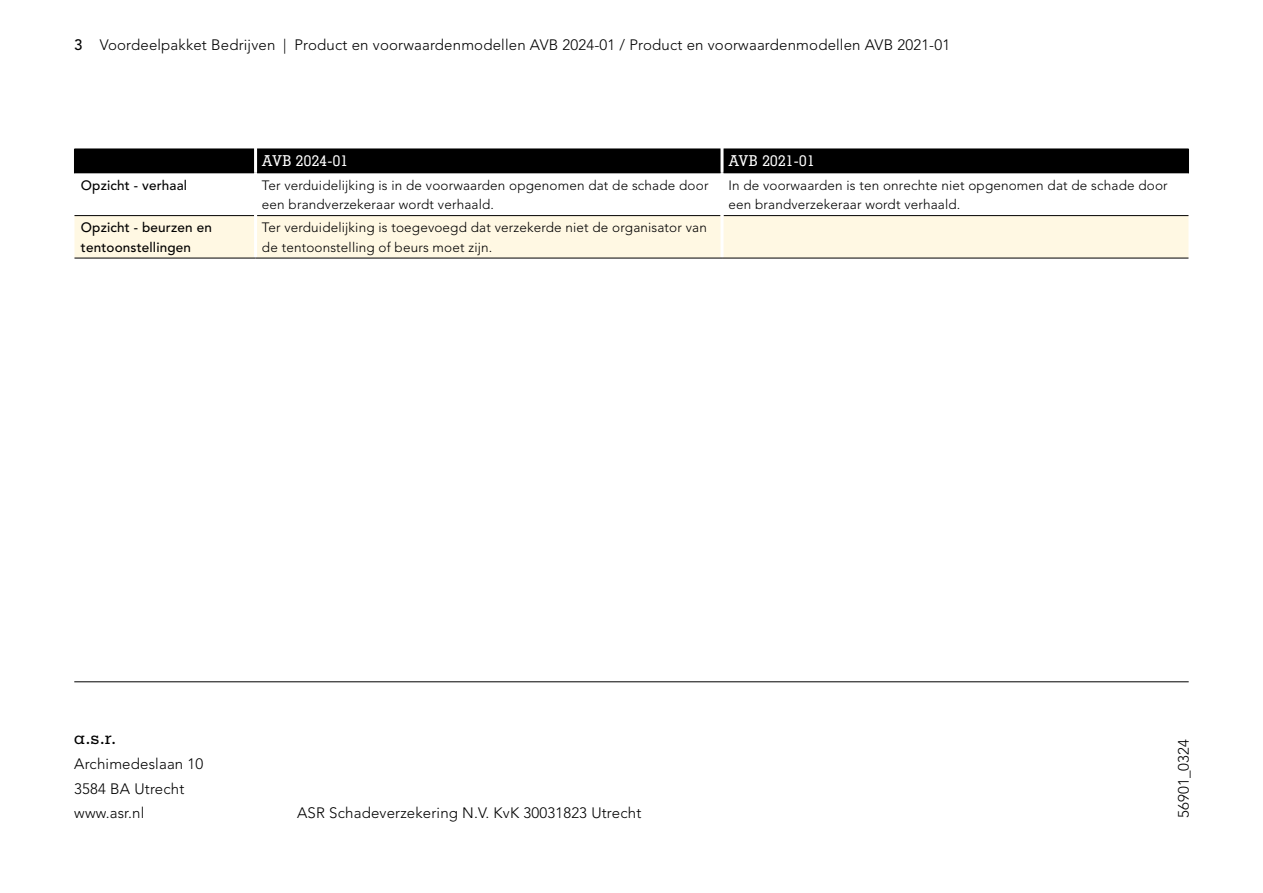
<style>
.page{position:relative;width:1263px;height:893px;background:#fff}
.page>*{position:absolute;margin:0;border:0;box-sizing:border-box;transform-origin:0 0}
.t1{font:500 18px "Memphis LT Std";color:#000}
.t2{font:300 15px/24.8px "Avenir LT Std";letter-spacing:.01em;color:#000}
.t3{font:500 15px "Memphis LT Std";letter-spacing:.025em;color:#fff}
.t4{font:300 13.5px/19.5px "Avenir LT Std";letter-spacing:.01em;color:#000}
.t5{font:500 13.5px/19.5px "Avenir LT Std";letter-spacing:.01em;color:#000}
.s1{font-weight:500}
</style>
<div class="page">
<div style="left:74px;top:216px;width:1114px;height:42px;background:#fff8e3"></div>
<div style="left:74px;top:149px;width:1115px;height:24px;background:#000"></div>
<hr style="left:74px;top:215px;width:180px;height:1px;background:#000">
<hr style="left:257px;top:215px;width:463px;height:1px;background:#000">
<hr style="left:723px;top:215px;width:465px;height:1px;background:#000">
<hr style="left:254px;top:149px;width:3px;height:24px;background:#fff">
<hr style="left:720px;top:149px;width:3px;height:24px;background:#fff">
<hr style="left:254px;top:216px;width:3px;height:42px;background:#fff">
<hr style="left:720px;top:216px;width:3px;height:42px;background:#fff">
<hr style="left:75px;top:172px;width:179px;height:1px;background:#000">
<hr style="left:257px;top:172px;width:463px;height:1px;background:#000">
<hr style="left:723px;top:172px;width:465px;height:1px;background:#000">
<hr style="left:74px;top:258px;width:182px;height:1px;background:#000">
<hr style="left:256px;top:258px;width:466px;height:1px;background:#000">
<hr style="left:722px;top:258px;width:466px;height:1px;background:#000">
<hr style="left:74px;top:681px;width:1115px;height:1px;background:#000">
<p class="t2" style="left:74px;top:32px;width:877px"><span class="s1">3</span> Voordeelpakket Bedrijven | Product en voorwaardenmodellen AVB 2024-01 / Product en voorwaardenmodellen AVB 2021-01</p>
<p class="t3" style="left:262px;top:152px;width:88px">AVB 2024-01</p>
<p class="t3" style="left:728px;top:152px;width:88px">AVB 2021-01</p>
<p class="t5" style="left:81px;top:176px;width:108px">Opzicht - verhaal</p>
<p class="t4" style="left:262px;top:175px;width:448px">Ter verduidelijking is in de voorwaarden opgenomen dat de schade door een brandverzekeraar wordt verhaald.</p>
<p class="t4" style="left:728px;top:175px;width:441px">In de voorwaarden is ten onrechte niet opgenomen dat de schade door een brandverzekeraar wordt verhaald.</p>
<p class="t5" style="left:81px;top:218px;width:133px">Opzicht - beurzen en tentoonstellingen</p>
<p class="t4" style="left:262px;top:218px;width:446px">Ter verduidelijking is toegevoegd dat verzekerde niet de organisator van de tentoonstelling of beurs moet zijn.</p>
<h1 class="t1" style="left:74px;top:726px;width:43px">a.s.r.</h1>
<p class="t2" style="left:74px;top:751px;width:131px">Archimedeslaan 10<br>3584 BA Utrecht www.asr.nl</p>
<p class="t2" style="left:297px;top:801px;width:346px">ASR Schadeverzekering N.V. KvK 30031823 Utrecht</p>
<p class="t2" style="left:1171px;top:818px;width:81px;rotate:-90deg">56901_0324</p>
</div>
